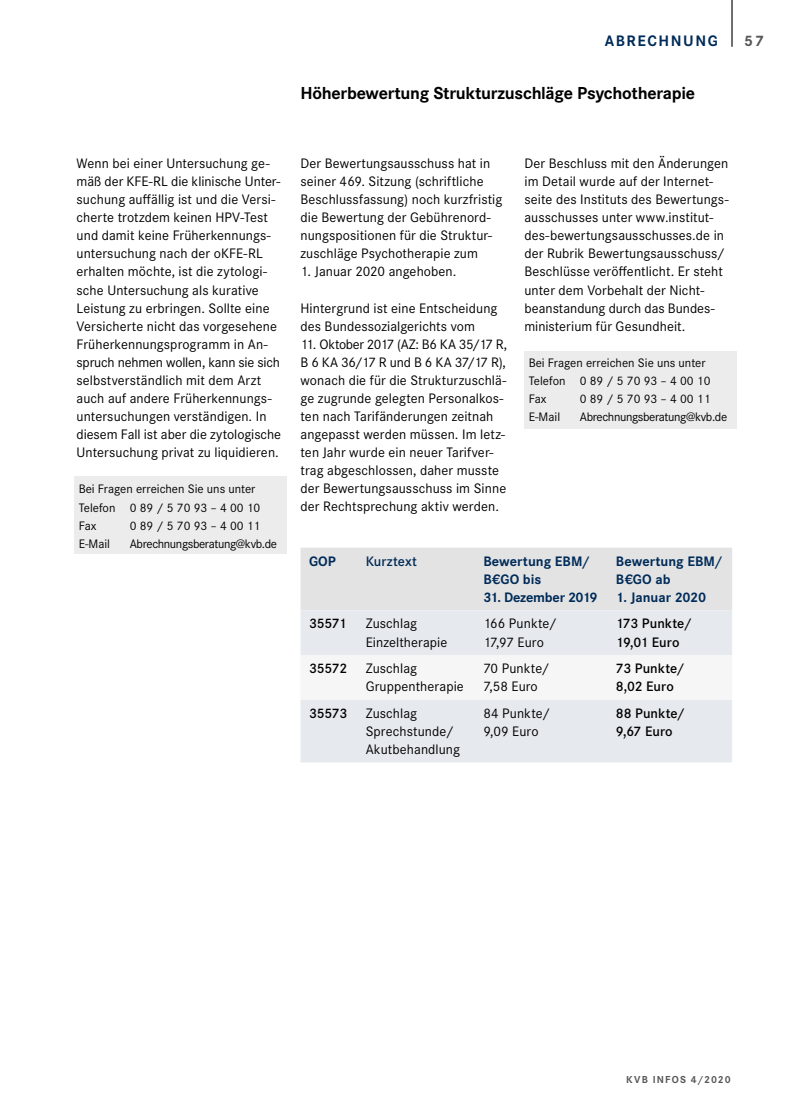
<style>
.page{position:relative;width:808px;height:1106px;background:#fff}
.page>*{position:absolute;margin:0;border:0;box-sizing:border-box;transform-origin:0 0}
.t1{font:700 18px "Corporate S";letter-spacing:-.015em;color:#000}
.t2{font:700 15.75px "Corporate S";letter-spacing:.1em;color:#002b58}
.t3{font:700 15.75px "Corporate S";color:#565656}
.t4{font:14.25px/18px "Corporate S";letter-spacing:.005em;color:#000}
.t5{font:700 14.25px/18px "Corporate S";color:#002b58}
.t6{font:600 14.25px/18px "Corporate S";letter-spacing:-.005em;color:#000}
.t7{font:600 14.25px "Corporate S";letter-spacing:.005em;color:#002b58}
.t8{font:12.75px/18px "Corporate S";color:#000}
.t9{font:12.75px "Corporate S";letter-spacing:-.03em;color:#000}
.t10{font:700 10.5px "Corporate S";letter-spacing:.11em;color:#565656}
</style>
<div class="page">
<hr style="left:731px;top:0;width:1px;height:47px;background:#000">
<div style="left:300px;top:548px;width:432px;height:62px;background:#e3e3e3"></div>
<div style="left:300px;top:610px;width:432px;height:152px;background:#e6eaee"></div>
<div style="left:300px;top:655px;width:432px;height:44px;background:#f6f6f6"></div>
<div style="left:524px;top:351px;width:213px;height:77px;background:#ececed"></div>
<div style="left:74px;top:476px;width:213px;height:78px;background:#ececed"></div>
<p class="t2" style="left:605px;top:30px;width:115px">ABRECHNUNG</p>
<p class="t1" style="left:300px;top:80px;width:396px">Höherbewertung Strukturzuschläge Psychotherapie</p>
<p class="t3" style="left:744px;top:30px;width:21px">57</p>
<p class="t4" style="left:77px;top:154px;width:206px">Wenn bei einer Untersuchung ge&shy;mäß der KFE-RL die klinische Unter&shy;suchung auffällig ist und die Versi&shy;cherte trotzdem keinen HPV-Test und damit keine Früherkennungs&shy;untersuchung nach der oKFE-RL erhalten möchte, ist die zytologi&shy;sche Untersuchung als kurative Leistung zu erbringen. Sollte eine Versicherte nicht das vorgesehene Früherkennungsprogramm in An&shy;spruch nehmen wollen, kann sie sich selbstverständlich mit dem Arzt auch auf andere Früherkennungs&shy;untersuchungen verständigen. In diesem Fall ist aber die zytologische Untersuchung privat zu liquidieren.</p>
<p class="t8" style="left:79px;top:480px;width:183px">Bei Fragen erreichen Sie uns unter<br>Telefon 0 89 / 5 70 93 – 4 00 10<br>Fax</p>
<p class="t8" style="left:130px;top:516px;width:132px">0 89 / 5 70 93 – 4 00 11</p>
<p class="t8" style="left:79px;top:534px;width:33px">E-Mail</p>
<p class="t9" style="left:130px;top:535px;width:149px">Abrechnungsberatung@kvb.de</p>
<p class="t4" style="left:300px;top:154px;width:203px">Der Bewertungsausschuss hat in seiner 469. Sitzung (schriftliche Beschlussfassung) noch kurzfristig die Bewertung der Gebührenord&shy;nungspositionen für die Struktur&shy;zuschläge Psychotherapie zum</p>
<p class="t4" style="left:300px;top:262px;width:157px">1. Januar 2020 angehoben.</p>
<p class="t4" style="left:300px;top:298px;width:198px">Hintergrund ist eine Entscheidung des Bundessozialgerichts vom</p>
<p class="t4" style="left:300px;top:334px;width:208px">11. Oktober 2017 (AZ: B6 KA 35/17 R, B 6 KA 36/17 R und B 6 KA 37/17 R), wonach die für die Strukturzuschlä&shy;ge zugrunde gelegten Personalkos&shy;ten nach Tarifänderungen zeitnah angepasst werden müssen. Im letz&shy;ten Jahr wurde ein neuer Tarifver&shy;trag abgeschlossen, daher musste der Bewertungsausschuss im Sinne der Rechtsprechung aktiv werden.</p>
<p class="t4" style="left:524px;top:154px;width:206px">Der Beschluss mit den Änderungen im Detail wurde auf der Internet&shy;seite des Instituts des Bewertungs&shy;ausschusses unter www.institut&shy;des-bewertungsausschusses.de in der Rubrik Bewertungsausschuss/ Beschlüsse veröffentlicht. Er steht unter dem Vorbehalt der Nicht&shy;beanstandung durch das Bundes&shy;ministerium für Gesundheit.</p>
<p class="t8" style="left:529px;top:353px;width:183px">Bei Fragen erreichen Sie uns unter<br>Telefon 0 89 / 5 70 93 – 4 00 10<br>Fax</p>
<p class="t8" style="left:580px;top:389px;width:132px">0 89 / 5 70 93 – 4 00 11</p>
<p class="t8" style="left:529px;top:407px;width:33px">E-Mail</p>
<p class="t9" style="left:580px;top:408px;width:149px">Abrechnungsberatung@kvb.de</p>
<p class="t5" style="left:309px;top:551px;width:28px">GOP</p>
<p class="t7" style="left:366px;top:551px;width:53px">Kurztext</p>
<p class="t5" style="left:483px;top:551px;width:108px">Bewertung EBM/<br>B€GO bis</p>
<p class="t5" style="left:483px;top:587px;width:116px">31. Dezember 2019</p>
<p class="t5" style="left:616px;top:551px;width:108px">Bewertung EBM/<br>B€GO ab</p>
<p class="t5" style="left:616px;top:587px;width:92px">1. Januar 2020</p>
<p class="t6" style="left:309px;top:614px;width:39px">35571</p>
<p class="t4" style="left:366px;top:614px;width:83px">Zuschlag<br>Einzeltherapie</p>
<p class="t4" style="left:483px;top:614px;width:75px">166 Punkte/<br>17,97 Euro</p>
<p class="t6" style="left:616px;top:614px;width:77px">173 Punkte/<br>19,01 Euro</p>
<p class="t6" style="left:309px;top:659px;width:40px">35572</p>
<p class="t4" style="left:366px;top:659px;width:100px">Zuschlag<br>Gruppentherapie</p>
<p class="t4" style="left:483px;top:659px;width:68px">70 Punkte/<br>7,58 Euro</p>
<p class="t6" style="left:616px;top:659px;width:70px">73 Punkte/<br>8,02 Euro</p>
<p class="t6" style="left:309px;top:703px;width:40px">35573</p>
<p class="t4" style="left:366px;top:703px;width:96px">Zuschlag<br>Sprechstunde/<br>Akutbehandlung</p>
<p class="t4" style="left:483px;top:703px;width:68px">84 Punkte/<br>9,09 Euro</p>
<p class="t6" style="left:616px;top:703px;width:71px">88 Punkte/<br>9,67 Euro</p>
<p class="t10" style="left:626px;top:1072px;width:106px">KVB INFOS 4/2020</p>
</div>
